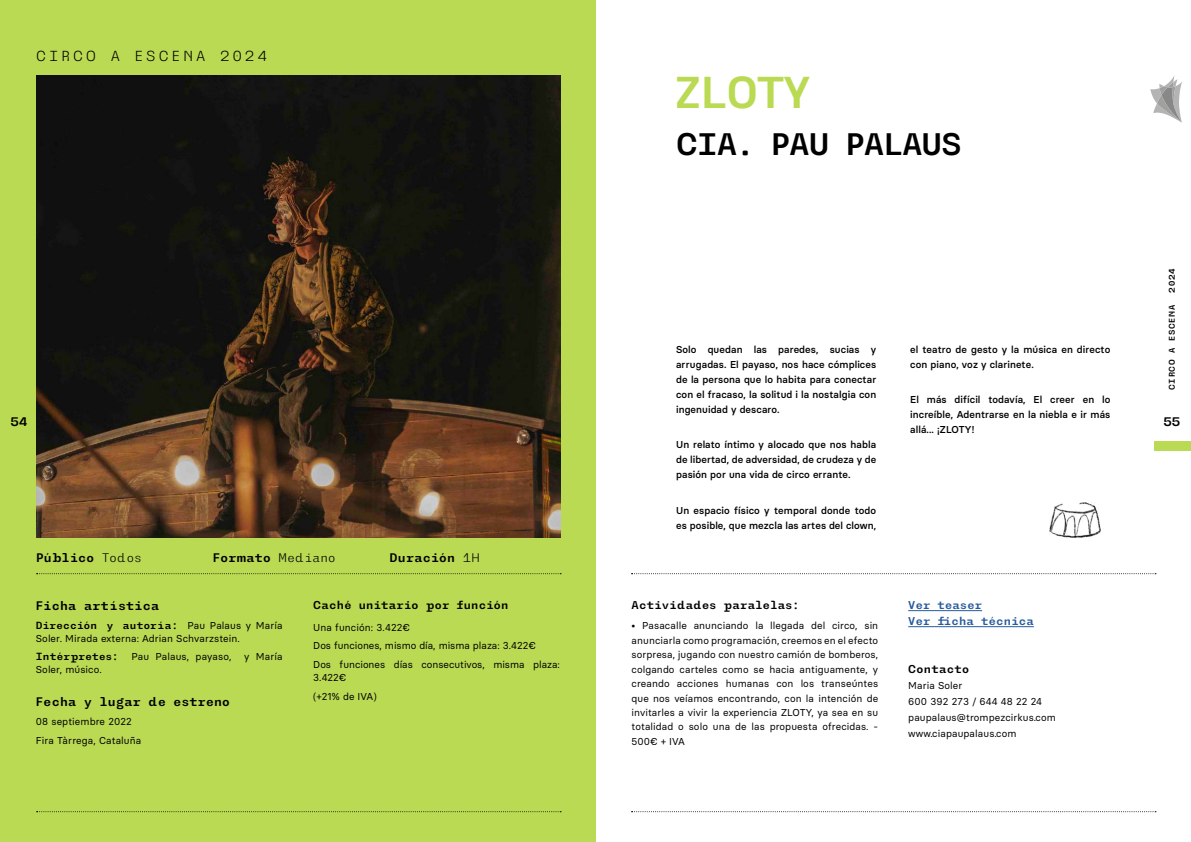
<style>
.page{position:relative;width:1191px;height:842px;background:#fff}
.page>*{position:absolute;margin:0;border:0;box-sizing:border-box;transform-origin:0 0}
.t1{font:43px "Neue Metana Mono Free Personal Sm";letter-spacing:-.025em;color:#bbda53}
.t2{font:30px "Neue Metana Mono Free Personal Sm";letter-spacing:-.025em;color:#000}
.t3{font:300 14px "Neue Metana Mono Free Personal";letter-spacing:.225em;color:#000}
.t4{font:12px "Neue Metana Mono Free Personal Sm";letter-spacing:.025em;color:#000}
.t5{font:11px "Neue Metana Mono Free Personal Sm";letter-spacing:.025em;color:#000}
.t6{font:11px/16px "Neue Metana Mono Free Personal Sm";letter-spacing:.025em;color:#275b9b}
.t7{font:10px/14.4px "Basier Circle";letter-spacing:.01em;color:#000}
.t8{font:500 10px/15px "Basier Circle";letter-spacing:.01em;color:#000;text-align:justify}
.t9{font:10px "Neue Metana Mono Free Personal Sm";letter-spacing:.025em;color:#000}
.t10{font:8px "Neue Metana Mono Free Personal Sm";letter-spacing:.1em;color:#000}
.s1{font-family:"Neue Metana Mono Free Personal";font-weight:300}
.s2{font-family:"Basier Circle"}
</style>
<div class="page">
<div style="left:0;top:0;width:595px;height:842px;background:#bbda53"></div>
<hr style="left:908px;top:610px;width:74px;height:1px;background:#275b9b">
<hr style="left:908px;top:626px;width:126px;height:1px;background:#275b9b">
<svg style="left:36px;top:573px;width:525px;height:1px"></svg>
<svg style="left:631px;top:573px;width:525px;height:1px"></svg>
<svg style="left:631px;top:811px;width:525px;height:1px"></svg>
<svg style="left:36px;top:811px;width:525px;height:1px"></svg>
<img style="left:36px;top:75px;width:524px;height:462px">
<svg style="left:1150px;top:76px;width:32px;height:47px"></svg>
<div style="left:1155px;top:442px;width:36px;height:9px;background:#bbda53"></div>
<img style="left:1049px;top:503px;width:51px;height:34px">
<h3 class="t3" style="left:36px;top:46px;width:232px">CIRCO A ESCENA 2024</h3>
<h1 class="t1" style="left:675px;top:63px;width:137px">ZLOTY</h1>
<h2 class="t2" style="left:676px;top:123px;width:287px">CIA. PAU PALAUS</h2>
<p class="t10" style="left:1166px;top:293px;width:26px;rotate:-90deg">2024</p>
<p class="t10" style="left:1166px;top:390px;width:87px;rotate:-90deg">CIRCO A ESCENA</p>
<p class="t8" style="left:910px;top:341px;width:202px">el teatro de gesto y la música en directo con piano, voz y clarinete.</p>
<p class="t8" style="left:910px;top:392px;width:202px">El más difícil todavía, El creer en lo increíble, Adentrarse en la niebla e ir más allá... ¡ZLOTY!</p>
<p class="t8" style="left:676px;top:341px;width:202px">Solo quedan las paredes, sucias y arrugadas. El payaso, nos hace cómplices de la persona que lo habita para conectar con el fracaso, la solitud i la nostalgia con ingenuidad y descaro.</p>
<p class="t8" style="left:676px;top:437px;width:202px">Un relato íntimo y alocado que nos habla de libertad, de adversidad, de crudeza y de pasión por una vida de circo errante.</p>
<p class="t8" style="left:676px;top:503px;width:202px">Un espacio físico y temporal donde todo es posible, que mezcla las artes del clown,</p>
<p class="t4" style="left:11px;top:413px;width:18px">54</p>
<p class="t4" style="left:1163px;top:413px;width:19px">55</p>
<p class="t4" style="left:36px;top:550px;width:107px">Público <span class="s1">Todos</span></p>
<p class="t4" style="left:36px;top:597px;width:125px">Ficha artística</p>
<p class="t9" style="left:36px;top:618px;width:248px">Dirección y autoría: <span class="s2">Pau Palaus y María</span></p>
<p class="t7" style="left:36px;top:631px;width:205px">Soler. Mirada externa: Adrian Schvarzstein.</p>
<p class="t9" style="left:36px;top:650px;width:84px">Intérpretes:</p>
<p class="t7" style="left:131px;top:649px;width:102px">Pau Palaus, payaso,</p>
<p class="t7" style="left:244px;top:649px;width:40px">y María</p>
<p class="t7" style="left:36px;top:662px;width:68px">Soler, músico.</p>
<p class="t4" style="left:36px;top:694px;width:195px">Fecha y lugar de estreno</p>
<p class="t7" style="left:36px;top:712px;width:107px;line-height:18.7px">08 septiembre 2022<br>Fira Tàrrega, Cataluña</p>
<p class="t4" style="left:213px;top:550px;width:124px">Formato <span class="s1">Mediano</span></p>
<p class="t4" style="left:389px;top:550px;width:92px">Duración <span class="s1">1H</span></p>
<p class="t5" style="left:313px;top:598px;width:196px">Caché unitario por función</p>
<p class="t7" style="left:313px;top:618px;width:248px;line-height:18.7px">Una función: 3.422€<br>Dos funciones, mismo día, misma plaza: 3.422€<br>Dos funciones días consecutivos, misma plaza:</p>
<p class="t7" style="left:313px;top:668px;width:65px;line-height:18.7px">3.422€<br>(+21% de IVA)</p>
<p class="t5" style="left:631px;top:598px;width:169px">Actividades paralelas:</p>
<p class="t7" style="left:631px;top:618px;width:248px;text-align:justify">• Pasacalle anunciando la llegada del circo, sin anunciarla como programación, creemos en el efecto sorpresa, jugando con nuestro camión de bomberos, colgando carteles como se hacia antiguamente, y creando acciones humanas con los transeúntes que nos veíamos encontrando, con la intención de invitarles a vivir la experiencia ZLOTY, ya sea en su totalidad o solo una de las propuesta ofrecidas. - 500€ + IVA</p>
<p class="t6" style="left:908px;top:597px;width:127px">Ver teaser<br>Ver ficha técnica</p>
<p class="t5" style="left:908px;top:662px;width:62px">Contacto</p>
<p class="t7" style="left:908px;top:678px;width:149px;line-height:15.8px">Maria Soler<br>600 392 273 / 644 48 22 24 paupalaus@trompezcirkus.com www.ciapaupalaus.com</p>
</div>
